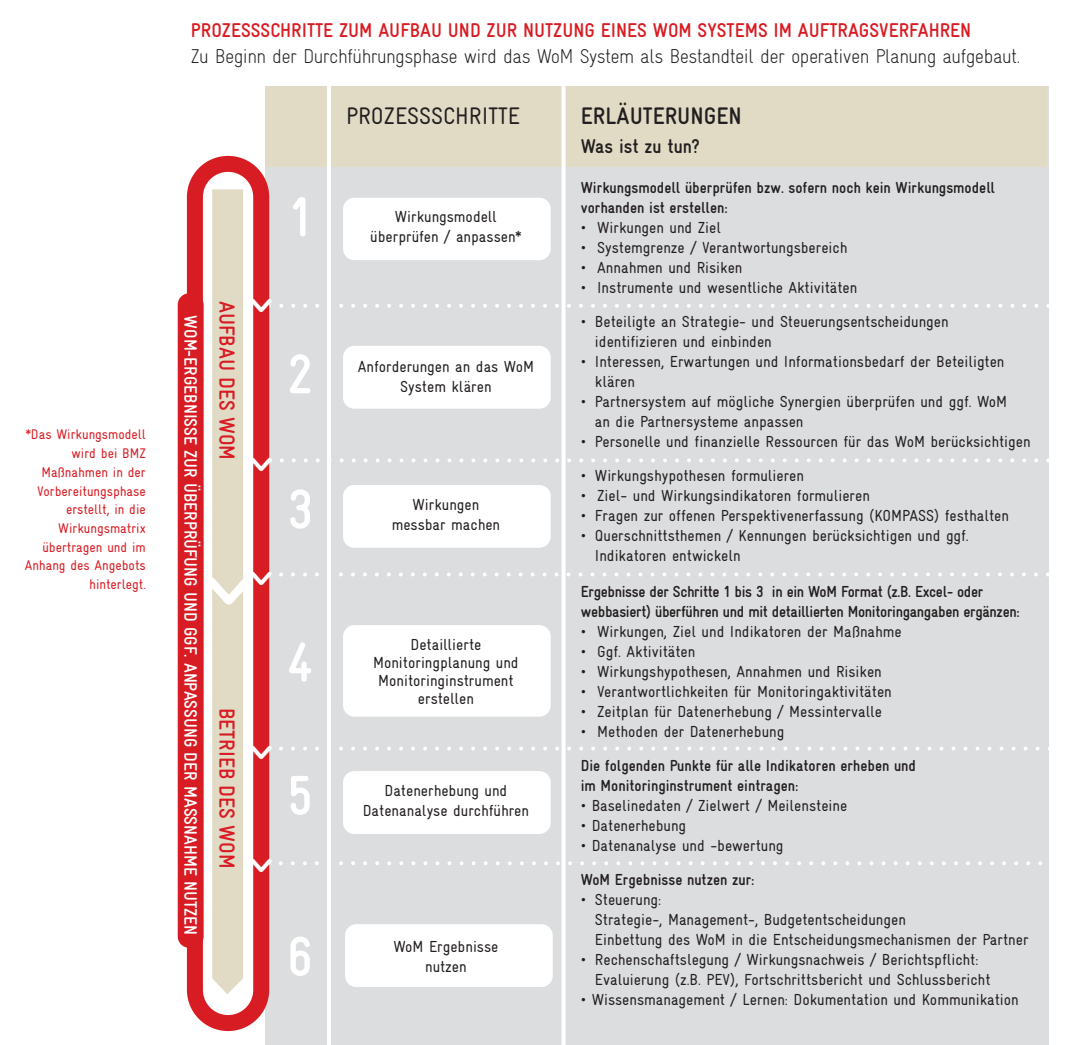
<style>
.page{position:relative;width:1070px;height:1045px;background:#fff}
.page>*{position:absolute;margin:0;border:0;box-sizing:border-box;transform-origin:0 0}
.t1{font:700 condensed 86px "Gravur";color:#fff}
.t2{font:700 condensed 56px "Gravur";color:#fff}
.t3{font:700 condensed 42.4px "Gravur";color:#fff}
.t4{font:condensed 24px "Gravur";color:#231f20}
.t5{font:700 condensed 24px "Gravur";color:#231f20}
.t6{font:700 condensed 22px "Gravur";color:#d81c23}
.t7{font:300 condensed 20px "Gravur";letter-spacing:-.03em;color:#231f20}
.t8{font:700 condensed 20px "Gravur";color:#d81c23}
.t9{font:700 condensed 20px "Gravur";color:#231f20}
.t10{font:700 condensed 18px "Gravur";color:#fff}
.t11{font:condensed 16px/20px "Gravur";color:#231f20}
.t12{font:700 condensed 16px/20px "Gravur";color:#231f20}
.t13{font:700 condensed 16px/20px "Gravur";letter-spacing:-.02em;color:#231f20}
.t14{font:condensed 14px/18.6px "Gravur";color:#d81c23;text-align:right}
</style>
<div class="page">
<div style="left:266px;top:87px;width:782px;height:958px;background:#dcdddf"></div>
<div style="left:266px;top:87px;width:780px;height:80px;background:#e1dbc6"></div>
<svg style="left:561px;top:86px;width:4px;height:959px;fill:#fff"></svg>
<div style="left:343px;top:198px;width:207px;height:62px;background:#fff;border-radius:11px"></div>
<div style="left:343px;top:346px;width:207px;height:63px;background:#fff;border-radius:11px"></div>
<div style="left:343px;top:485px;width:207px;height:63px;background:#fff;border-radius:11px"></div>
<div style="left:343px;top:625px;width:207px;height:91px;background:#fff;border-radius:11px"></div>
<div style="left:343px;top:771px;width:207px;height:63px;background:#fff;border-radius:11px"></div>
<div style="left:345px;top:924px;width:207px;height:63px;background:#fff;border-radius:11px"></div>
<svg style="left:269px;top:304px;width:780px;height:4px"></svg>
<svg style="left:269px;top:458px;width:780px;height:4px"></svg>
<svg style="left:269px;top:572px;width:780px;height:4px"></svg>
<svg style="left:269px;top:746px;width:780px;height:4px"></svg>
<svg style="left:269px;top:861px;width:780px;height:4px"></svg>
<hr style="left:327px;top:65px;width:4px;height:980px;background:#fff">
<svg style="left:187px;top:156px;width:82px;height:875px"></svg>
<div style="left:178px;top:293px;width:25px;height:655px;background:#d81c23;border-radius:11px"></div>
<div style="left:212px;top:189px;width:31px;height:805px;background:#e1dbc6"></div>
<p class="t14" style="left:25px;top:427px;width:123px">*Das Wirkungsmodell wird bei BMZ<br>Maßnahmen in der<br>Vorbereitungsphase erstellt, in die<br>Wirkungsmatrix übertragen und im<br>Anhang des Angebots hinterlegt.</p>
<p class="t8" style="left:191px;top:23px;width:781px">PROZESSSCHRITTE ZUM AUFBAU UND ZUR NUTZUNG EINES WOM SYSTEMS IM AUFTRAGSVERFAHREN</p>
<p class="t7" style="left:191px;top:50px;width:830px">Zu Beginn der Durchführungsphase wird das WoM System als Bestandteil der operativen Planung aufgebaut.</p>
<h3 class="t5" style="left:580px;top:107px;width:162px">ERLÄUTERUNGEN</h3>
<p class="t9" style="left:580px;top:139px;width:121px">Was ist zu tun?</p>
<p class="t12" style="left:580px;top:179px;width:416px">Wirkungsmodell überprüfen bzw. sofern noch kein Wirkungsmodell vorhanden ist erstellen:</p>
<p class="t11" style="left:580px;top:219px;width:142px">• Wirkungen und Ziel</p>
<p class="t11" style="left:580px;top:239px;width:268px">• Systemgrenze / Verantwortungsbereich</p>
<p class="t11" style="left:580px;top:259px;width:163px">• Annahmen und Risiken</p>
<p class="t11" style="left:580px;top:279px;width:278px">• Instrumente und wesentliche Aktivitäten</p>
<p class="t11" style="left:594px;top:313px;width:355px;text-indent:-14px">• Beteiligte an Strategie- und Steuerungsentscheidungen identifizieren und einbinden</p>
<p class="t11" style="left:594px;top:353px;width:411px;text-indent:-14px">• Interessen, Erwartungen und Informationsbedarf der Beteiligten klären</p>
<p class="t11" style="left:594px;top:393px;width:413px;text-indent:-14px">• Partnersystem auf mögliche Synergien überprüfen und ggf. WoM an die Partnersysteme anpassen</p>
<p class="t11" style="left:580px;top:433px;width:451px">• Personelle und finanzielle Ressourcen für das WoM berücksichtigen</p>
<p class="t11" style="left:580px;top:467px;width:225px">• Wirkungshypothesen formulieren</p>
<p class="t11" style="left:580px;top:487px;width:290px">• Ziel- und Wirkungsindikatoren formulieren</p>
<p class="t11" style="left:580px;top:507px;width:429px">• Fragen zur offenen Perspektivenerfassung (KOMPASS) festhalten</p>
<p class="t11" style="left:594px;top:527px;width:375px;text-indent:-14px">• Querschnittsthemen / Kennungen berücksichtigen und ggf.<br>Indikatoren entwickeln</p>
<p class="t13" style="left:580px;top:583px;width:440px">Ergebnisse der Schritte 1 bis 3 in ein WoM Format (z.B. Excel- oder webbasiert) überführen und mit detaillierten Monitoringangaben ergänzen:</p>
<p class="t11" style="left:580px;top:623px;width:322px">• Wirkungen, Ziel und Indikatoren der Maßnahme</p>
<p class="t11" style="left:580px;top:643px;width:116px">• Ggf. Aktivitäten</p>
<p class="t11" style="left:580px;top:663px;width:302px">• Wirkungshypothesen, Annahmen und Risiken</p>
<p class="t11" style="left:580px;top:683px;width:312px">• Verantwortlichkeiten für Monitoringaktivitäten</p>
<p class="t11" style="left:580px;top:703px;width:303px">• Zeitplan für Datenerhebung / Messintervalle</p>
<p class="t11" style="left:580px;top:723px;width:205px">• Methoden der Datenerhebung</p>
<p class="t12" style="left:580px;top:757px;width:337px">Die folgenden Punkte für alle Indikatoren erheben und im Monitoringinstrument eintragen:</p>
<p class="t11" style="left:580px;top:797px;width:268px">• Baselinedaten / Zielwert / Meilensteine</p>
<p class="t11" style="left:580px;top:817px;width:107px">• Datenerhebung</p>
<p class="t11" style="left:580px;top:837px;width:204px">• Datenanalyse und -bewertung</p>
<p class="t12" style="left:580px;top:871px;width:175px">WoM Ergebnisse nutzen zur:</p>
<p class="t11" style="left:594px;top:891px;width:435px;text-indent:-14px">• Steuerung:<br>Strategie-, Management-, Budgetentscheidungen<br>Einbettung des WoM in die Entscheidungsmechanismen der Partner</p>
<p class="t11" style="left:594px;top:951px;width:397px;text-indent:-14px">• Rechenschaftslegung / Wirkungsnachweis / Berichtspflicht:<br>Evaluierung (z.B. PEV), Fortschrittsbericht und Schlussbericht</p>
<p class="t11" style="left:580px;top:991px;width:439px">• Wissensmanagement / Lernen: Dokumentation und Kommunikation</p>
<h3 class="t4" style="left:346px;top:107px;width:175px">PROZESSSCHRITTE</h3>
<h2 class="t2" style="left:288px;top:197px;width:26px">1</h2>
<p class="t11" style="left:370px;top:208px;width:153px;text-align:center">Wirkungsmodell überprüfen / anpassen*</p>
<h3 class="t3" style="left:271px;top:311px;width:22px;rotate:-180deg">^</h3>
<h3 class="t6" style="left:235px;top:301px;width:161px;rotate:90deg">AUFBAU DES WOM</h3>
<p class="t10" style="left:197px;top:315px;width:621px;rotate:90deg">WOM-ERGEBNISSE ZUR ÜBERPRÜFUNG UND GGF. ANPASSUNG DER MASSNAHME NUTZEN</p>
<h2 class="t2" style="left:287px;top:354px;width:27px">2</h2>
<p class="t11" style="left:357px;top:358px;width:178px;text-align:center">Anforderungen an das WoM<br>System klären</p>
<h3 class="t3" style="left:271px;top:469px;width:22px;rotate:-180deg">^</h3>
<h2 class="t2" style="left:287px;top:489px;width:27px">3</h2>
<p class="t11" style="left:391px;top:496px;width:110px;text-align:center">Wirkungen messbar machen</p>
<h3 class="t3" style="left:271px;top:583px;width:22px;rotate:-180deg">^</h3>
<h1 class="t1" style="left:250px;top:601px;width:44px;rotate:-180deg">^</h1>
<p class="t11" style="left:373px;top:637px;width:147px;line-height:18px;text-align:center">Detaillierte<br>Monitoringplanung und<br>Monitoringinstrument erstellen</p>
<h2 class="t2" style="left:287px;top:642px;width:28px">4</h2>
<h3 class="t6" style="left:235px;top:708px;width:162px;rotate:90deg">BETRIEB DES WOM</h3>
<h3 class="t3" style="left:271px;top:758px;width:22px;rotate:-180deg">^</h3>
<h2 class="t2" style="left:287px;top:775px;width:27px">5</h2>
<p class="t11" style="left:362px;top:782px;width:168px;text-align:center">Datenerhebung und<br>Datenanalyse durchführen</p>
<h3 class="t3" style="left:271px;top:870px;width:22px;rotate:-180deg">^</h3>
<h2 class="t2" style="left:287px;top:936px;width:27px">6</h2>
<p class="t11" style="left:393px;top:938px;width:106px;text-align:center">WoM Ergebnisse nutzen</p>
</div>
